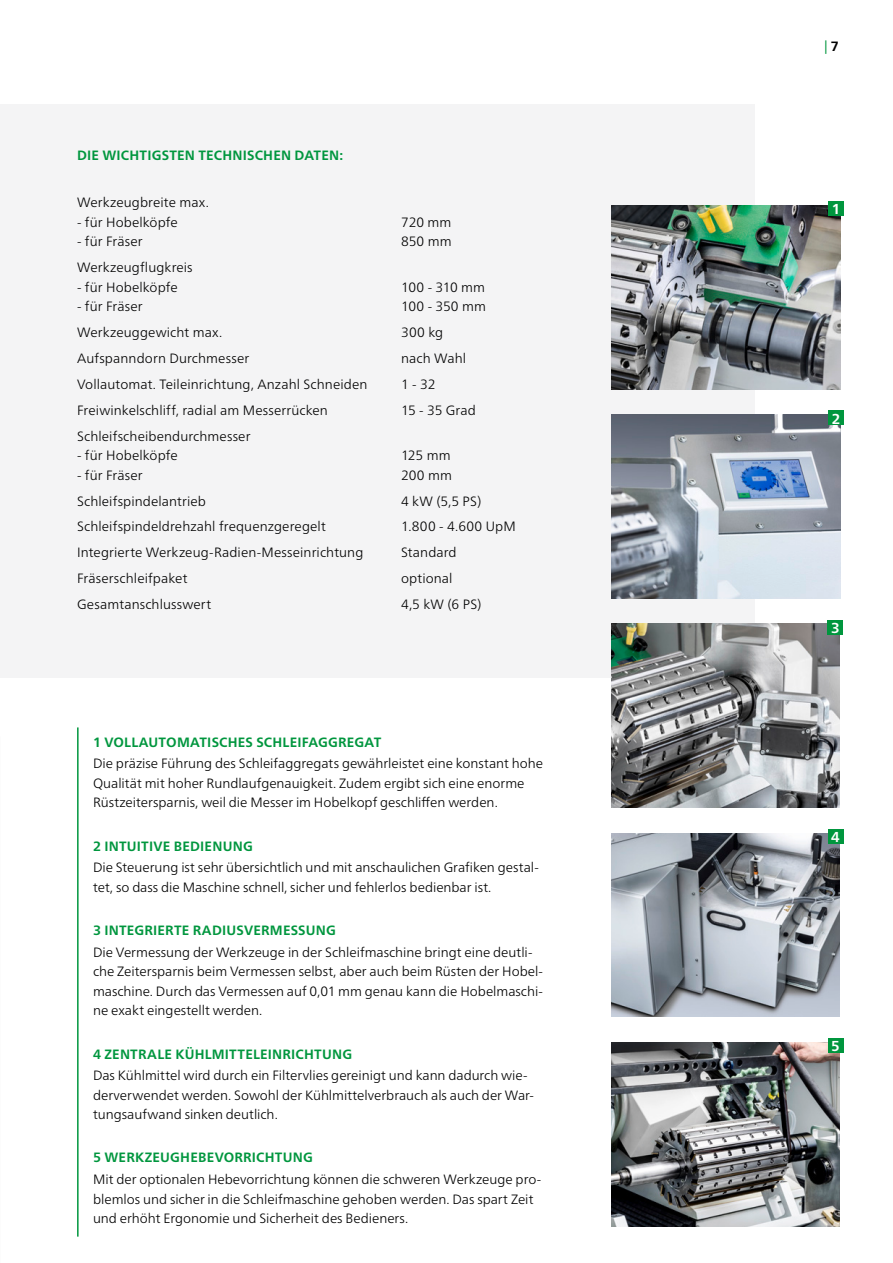
<style>
.page{position:relative;width:893px;height:1263px;background:#fff}
.page>*{position:absolute;margin:0;border:0;box-sizing:border-box;transform-origin:0 0}
.t1{font:700 14.4px "Frutiger Neue LT Pro";color:#fff}
.t2{font:300 13.5px/19.5px "Frutiger Neue LT Pro";color:#000}
.t3{font:700 13.5px "Frutiger Neue LT Pro";letter-spacing:.015em;color:#00963e}
.t4{font:300 13.5px "Frutiger Neue LT Pro";letter-spacing:.02em;color:#000}
.t5{font:13.5px "Frutiger Neue LT Pro";color:#00963e}
.s1{font-weight:700;color:#000}
</style>
<div class="page">
<div style="left:0;top:104px;width:755px;height:574px;background:#f4f4f5"></div>
<svg style="left:611px;top:624px;width:229px;height:184px;background:#8b8d8e"></svg>
<svg style="left:611px;top:833px;width:229px;height:184px;background:#9aa0a8"></svg>
<img style="left:611px;top:1042px;width:229px;height:184px">
<img style="left:611px;top:205px;width:229px;height:184px">
<svg style="left:611px;top:415px;width:229px;height:183px;background:#9ca6b2"></svg>
<div style="left:828px;top:1039px;width:15px;height:14px;background:#00963e"></div>
<div style="left:828px;top:829px;width:15px;height:14px;background:#00963e"></div>
<div style="left:827px;top:620px;width:16px;height:14px;background:#00963e"></div>
<div style="left:828px;top:411px;width:16px;height:14px;background:#00963e"></div>
<div style="left:828px;top:202px;width:16px;height:14px;background:#00963e"></div>
<hr style="left:77px;top:727px;width:2px;height:509px;background:#00963e">
<p class="t3" style="left:77px;top:147px;width:268px">DIE WICHTIGSTEN TECHNISCHEN DATEN:</p>
<p class="t2" style="left:77px;top:193px;width:133px">Werkzeugbreite max.</p>
<p class="t2" style="left:77px;top:212px;width:102px">- für Hobelköpfe</p>
<p class="t2" style="left:401px;top:212px;width:52px">720 mm</p>
<p class="t2" style="left:77px;top:232px;width:67px">- für Fräser</p>
<p class="t2" style="left:401px;top:232px;width:52px">850 mm</p>
<p class="t2" style="left:77px;top:258px;width:117px">Werkzeugflugkreis</p>
<p class="t2" style="left:77px;top:277px;width:102px">- für Hobelköpfe</p>
<p class="t2" style="left:401px;top:277px;width:86px">100 - 310 mm</p>
<p class="t2" style="left:77px;top:297px;width:67px">- für Fräser</p>
<p class="t2" style="left:401px;top:297px;width:86px">100 - 350 mm</p>
<p class="t2" style="left:77px;top:323px;width:147px">Werkzeuggewicht max.</p>
<p class="t2" style="left:401px;top:323px;width:43px">300 kg</p>
<p class="t2" style="left:77px;top:348px;width:174px">Aufspanndorn Durchmesser</p>
<p class="t2" style="left:401px;top:348px;width:67px">nach Wahl</p>
<p class="t2" style="left:77px;top:374px;width:292px">Vollautomat. Teileinrichtung, Anzahl Schneiden</p>
<p class="t2" style="left:401px;top:374px;width:36px">1 - 32</p>
<p class="t2" style="left:77px;top:400px;width:252px">Freiwinkelschliff, radial am Messerrücken</p>
<p class="t2" style="left:401px;top:400px;width:76px">15 - 35 Grad</p>
<p class="t2" style="left:77px;top:426px;width:175px">Schleifscheibendurchmesser</p>
<p class="t2" style="left:77px;top:446px;width:102px">- für Hobelköpfe</p>
<p class="t2" style="left:401px;top:446px;width:51px">125 mm</p>
<p class="t2" style="left:77px;top:465px;width:67px">- für Fräser</p>
<p class="t2" style="left:401px;top:465px;width:52px">200 mm</p>
<p class="t2" style="left:77px;top:491px;width:130px">Schleifspindelantrieb</p>
<p class="t2" style="left:401px;top:491px;width:82px">4 kW (5,5 PS)</p>
<p class="t2" style="left:77px;top:517px;width:250px">Schleifspindeldrehzahl frequenzgeregelt</p>
<p class="t4" style="left:401px;top:519px;width:116px">1.800 - 4.600 UpM</p>
<p class="t2" style="left:77px;top:543px;width:288px">Integrierte Werkzeug-Radien-Messeinrichtung</p>
<p class="t2" style="left:401px;top:543px;width:57px">Standard</p>
<p class="t2" style="left:77px;top:569px;width:112px">Fräserschleifpaket</p>
<p class="t2" style="left:401px;top:569px;width:53px">optional</p>
<p class="t2" style="left:77px;top:594px;width:136px">Gesamtanschlusswert</p>
<p class="t2" style="left:401px;top:594px;width:82px">4,5 kW (6 PS)</p>
<p class="t3" style="left:93px;top:734px;width:290px">1 VOLLAUTOMATISCHES SCHLEIFAGGREGAT</p>
<p class="t2" style="left:93px;top:754px;width:452px">Die präzise Führung des Schleifaggregats gewährleistet eine konstant hohe<br>Qualität mit hoher Rundlaufgenauigkeit. Zudem ergibt sich eine enorme<br>Rüstzeitersparnis, weil die Messer im Hobelkopf geschliffen werden.</p>
<p class="t3" style="left:93px;top:838px;width:161px">2 INTUITIVE BEDIENUNG</p>
<p class="t2" style="left:93px;top:858px;width:447px">Die Steuerung ist sehr übersichtlich und mit anschaulichen Grafiken gestal&shy;tet, so dass die Maschine schnell, sicher und fehlerlos bedienbar ist.</p>
<p class="t3" style="left:93px;top:922px;width:244px">3 INTEGRIERTE RADIUSVERMESSUNG</p>
<p class="t2" style="left:93px;top:942px;width:452px">Die Vermessung der Werkzeuge in der Schleifmaschine bringt eine deutli&shy;che Zeitersparnis beim Vermessen selbst, aber auch beim Rüsten der Hobel&shy;maschine. Durch das Vermessen auf 0,01 mm genau kann die Hobelmaschi&shy;ne exakt eingestellt werden.</p>
<p class="t3" style="left:93px;top:1046px;width:261px">4 ZENTRALE KÜHLMITTELEINRICHTUNG</p>
<p class="t2" style="left:93px;top:1065px;width:442px">Das Kühlmittel wird durch ein Filtervlies gereinigt und kann dadurch wie&shy;derverwendet werden. Sowohl der Kühlmittelverbrauch als auch der War&shy;tungsaufwand sinken deutlich.</p>
<p class="t3" style="left:93px;top:1150px;width:221px">5 WERKZEUGHEBEVORRICHTUNG</p>
<p class="t2" style="left:93px;top:1169px;width:450px">Mit der optionalen Hebevorrichtung können die schweren Werkzeuge pro&shy;blemlos und sicher in die Schleifmaschine gehoben werden. Das spart Zeit und erhöht Ergonomie und Sicherheit des Bedieners.</p>
<p class="t5" style="left:824px;top:38px;width:16px">| <span class="s1">7</span></p>
<p class="t1" style="left:832px;top:201px;width:10px">1</p>
<p class="t1" style="left:832px;top:410px;width:10px">2</p>
<p class="t1" style="left:831px;top:619px;width:10px">3</p>
<p class="t1" style="left:831px;top:828px;width:10px">4</p>
<p class="t1" style="left:831px;top:1038px;width:10px">5</p>
</div>
